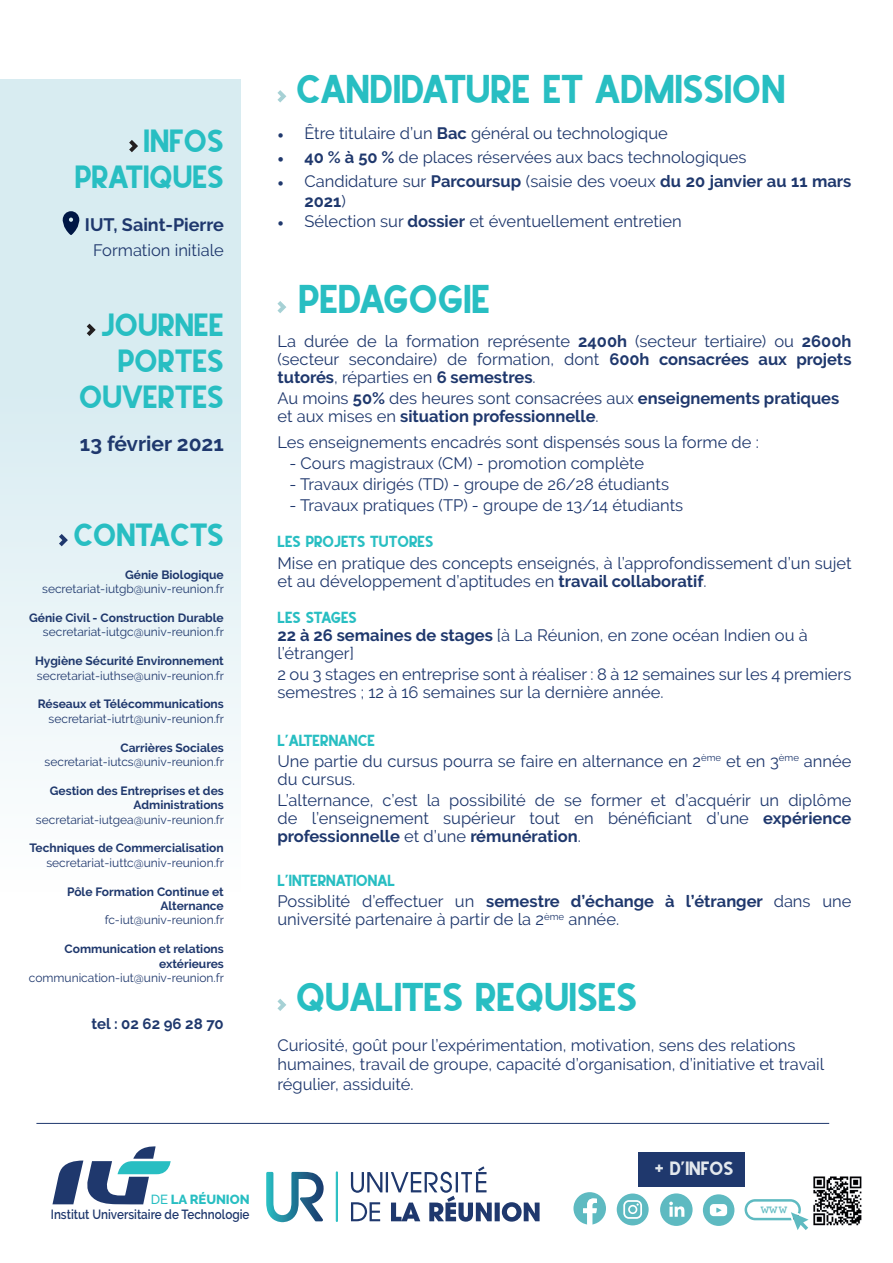
<style>
.page{position:relative;width:893px;height:1263px;background:#fff}
.page>*{position:absolute;margin:0;border:0;box-sizing:border-box;transform-origin:0 0}
.Pa2{font:37.5px "School Times";color:#28bec2}
.t1{font:30px/36px "School Times";color:#28bec2;text-align:right}
.t2{font:700 21px "Raleway";color:#1f386d}
.t3{font:700 18px "Raleway";color:#1f386d}
.t4{font:18px "School Times";color:#e3e8ed}
.Pa2-2{font:16.5px/18px "Raleway";color:#1f386d}
.Pa1{font:700 16.5px/19.8px "Raleway";color:#1f386d}
.Pa7{font:16.5px "Raleway";color:#1f386d}
.Default{font:16.5px/18px "Raleway";color:#1f386d}
.Pa6{font:16.5px "Raleway";color:#1f386d}
.Pa2-3{font:15px "School Times";color:#28bec2}
.Pa0{font:15px "School Times";color:#28bec2}
.t5{font:700 15px "Raleway";color:#1f386d}
.Default-2{font:15px "School Times";color:#28bec2}
.t6{font:14.1px "Courier";color:#5ebac1}
.t7{font:600 13.2px "Raleway";color:#1f386d;scale:.88 1}
.t8{font:800 13.2px "Raleway";letter-spacing:-.005em;color:#28bec2}
.t9{font:12px "Raleway";color:#1f386d}
.t10{font:700 12px/14.4px "Raleway";color:#1f386d;text-align:right}
.s1{font-weight:500}
.s2{font-family:"Minion Pro"}
.s3{font-weight:700}
.s4{font-family:"Minion Pro";font-weight:700}
.s5{font-family:"Minion Pro";font-weight:400}
.s6{font-weight:400}
</style>
<div class="page">
<div style="left:0;top:80px;width:241px;height:877px;background:linear-gradient(to bottom,#cee7ee,#fdfefe)"></div>
<svg style="left:277px;top:90px;width:9px;height:12px"></svg>
<svg style="left:277px;top:301px;width:9px;height:12px"></svg>
<svg style="left:277px;top:999px;width:9px;height:12px"></svg>
<svg style="left:59px;top:534px;width:9px;height:12px"></svg>
<svg style="left:129px;top:140px;width:9px;height:12px"></svg>
<svg style="left:87px;top:324px;width:9px;height:12px"></svg>
<svg style="left:62px;top:210px;width:18px;height:27px"></svg>
<svg style="left:266px;top:1172px;width:58px;height:50px"></svg>
<svg style="left:351px;top:1172px;width:31px;height:21px"></svg>
<hr style="left:386px;top:1172px;width:2px;height:20px;background:#1f386d">
<svg style="left:391px;top:1166px;width:101px;height:56px"></svg>
<div style="left:495px;top:1202px;width:5px;height:19px;background:#1f386d"></div>
<svg style="left:502px;top:1202px;width:38px;height:20px"></svg>
<svg style="left:351px;top:1202px;width:29px;height:19px"></svg>
<div style="left:336px;top:1172px;width:2px;height:49px;border:1px solid #28bec2"></div>
<svg style="left:52px;top:1146px;width:119px;height:58px"></svg>
<div style="left:660px;top:1193px;width:33px;height:33px;background:#5ebac1;border-radius:50%"></div>
<svg style="left:669px;top:1201px;width:15px;height:16px"></svg>
<div style="left:617px;top:1193px;width:32px;height:32px;background:#5ebac1;border-radius:50%"></div>
<svg style="left:623px;top:1200px;width:19px;height:19px"></svg>
<div style="left:703px;top:1194px;width:31px;height:32px;background:#5ebac1;border-radius:50%"></div>
<svg style="left:710px;top:1204px;width:17px;height:12px"></svg>
<svg style="left:573px;top:1192px;width:33px;height:33px"></svg>
<img style="left:813px;top:1176px;width:49px;height:49px">
<svg style="left:745px;top:1199px;width:64px;height:31px"></svg>
<div style="left:639px;top:1152px;width:106px;height:34px;background:#1f386d"></div>
<hr style="left:36px;top:1123px;width:793px;height:1px;background:#1f386d">
<p class="t1" style="left:75px;top:124px;width:151px">INFOS<br>PRATIQUES</p>
<p class="t3" style="left:85px;top:215px;width:140px">IUT, Saint-Pierre</p>
<p class="Pa2-2" style="left:93px;top:241px;width:132px">Formation initiale</p>
<p class="t1" style="left:79px;top:308px;width:146px">JOURNEE<br>PORTES<br>OUVERTES</p>
<p class="t2" style="left:80px;top:432px;width:145px">13 février 2021</p>
<p class="t1" style="left:73px;top:518px;width:152px">CONTACTS</p>
<p class="t10" style="left:125px;top:567px;width:100px">Génie Biologique</p>
<p class="t9" style="left:42px;top:582px;width:183px">secretariat-iutgb@univ-reunion.fr</p>
<p class="t10" style="left:29px;top:610px;width:196px">Génie Civil - Construction Durable</p>
<p class="t9" style="left:43px;top:625px;width:183px">secretariat-iutgc@univ-reunion.fr</p>
<p class="t10" style="left:35px;top:654px;width:190px">Hygiène Sécurité Environnement</p>
<p class="t9" style="left:37px;top:668px;width:189px">secretariat-iuthse@univ-reunion.fr</p>
<p class="t10" style="left:38px;top:697px;width:188px">Réseaux et Télécommunications</p>
<p class="t9" style="left:49px;top:711px;width:177px">secretariat-iutrt@univ-reunion.fr</p>
<p class="t10" style="left:121px;top:740px;width:105px">Carrières Sociales</p>
<p class="t9" style="left:45px;top:755px;width:181px">secretariat-iutcs@univ-reunion.fr</p>
<p class="t10" style="left:50px;top:783px;width:175px">Gestion des Entreprises et des</p>
<p class="t10" style="left:134px;top:798px;width:92px">Administrations</p>
<p class="t9" style="left:36px;top:812px;width:190px">secretariat-iutgea@univ-reunion.fr</p>
<p class="t10" style="left:29px;top:841px;width:196px">Techniques de Commercialisation</p>
<p class="t9" style="left:46px;top:855px;width:179px">secretariat-iuttc@univ-reunion.fr</p>
<p class="t10" style="left:67px;top:884px;width:158px">Pôle Formation Continue et<br>Alternance</p>
<p class="t9" style="left:105px;top:913px;width:121px">fc-iut@univ-reunion.fr</p>
<p class="t10" style="left:65px;top:942px;width:161px">Communication et relations extérieures</p>
<p class="t9" style="left:29px;top:971px;width:197px">communication-iut@univ-reunion.fr</p>
<p class="t5" style="left:92px;top:1015px;width:134px">tel : 02 62 96 28 70</p>
<p class="t8" style="left:151px;top:1192px;width:100px"><span class="s1">DE</span> LA RÉUNION</p>
<p class="t7" style="left:51px;top:1206px;width:227px">Institut Universitaire de Technologie</p>
<p class="Pa2" style="left:296px;top:68px;width:491px">CANDIDATURE ET ADMISSION</p>
<p class="Pa2-2" style="left:277px;top:124px;width:392px"><span class="s2">•</span> Être titulaire d’un <span class="s3">Bac</span> général ou technologique</p>
<p class="Pa2-2" style="left:277px;top:148px;width:471px"><span class="s4">•</span> <span class="s3">40 % à 50 %</span> de places réservées aux bacs technologiques</p>
<p class="Pa1" style="left:304px;top:172px;width:548px;text-indent:-27px"><span class="s5">•</span> <span class="s6">Candidature sur</span> Parcoursup <span class="s6">(saisie des voeux</span> du 20 janvier au 11 mars<br>2021<span class="s6">)</span></p>
<p class="Pa2-2" style="left:277px;top:212px;width:406px"><span class="s2">•</span> Sélection sur <span class="s3">dossier</span> et éventuellement entretien</p>
<p class="Pa2" style="left:299px;top:278px;width:193px">PEDAGOGIE</p>
<p class="Pa2-2" style="left:277px;top:332px;width:576px;text-align:justify">La durée de la formation représente <span class="s3">2400h</span> (secteur tertiaire) ou <span class="s3">2600h </span>(secteur secondaire) de formation, dont <span class="s3">600h consacrées aux projets tutorés</span>, réparties en <span class="s3">6 semestres</span>.</p>
<p class="Pa1" style="left:277px;top:390px;width:563px;line-height:18.1px"><span class="s6">Au moins</span> 50% <span class="s6">des heures sont consacrées aux</span> enseignements pratiques <span class="s6">et aux mises en</span> situation professionnelle<span class="s6">.</span></p>
<p class="Pa6" style="left:277px;top:433px;width:483px">Les enseignements encadrés sont dispensés sous la forme de :</p>
<p class="Pa7" style="left:289px;top:454px;width:356px">- Cours magistraux (CM) - promotion complète</p>
<p class="Pa7" style="left:289px;top:475px;width:381px">- Travaux dirigés (TD) - groupe de 26/28 étudiants</p>
<p class="Pa7" style="left:289px;top:496px;width:395px">- Travaux pratiques (TP) - groupe de 13/14 étudiants</p>
<p class="Pa0" style="left:277px;top:533px;width:157px">LES PROJETS TUTORES</p>
<p class="Pa2-2" style="left:277px;top:554px;width:576px">Mise en pratique des concepts enseignés, à l’approfondissement d’un sujet et au développement d’aptitudes en <span class="s3">travail collaboratif</span>.</p>
<p class="Default-2" style="left:277px;top:609px;width:81px">LES STAGES</p>
<p class="Default" style="left:277px;top:626px;width:532px"><span class="s3">22 à 26 semaines de stages</span> [à La Réunion, en zone océan Indien ou à l’étranger]</p>
<p class="Pa2-2" style="left:277px;top:665px;width:575px">2 ou 3 stages en entreprise sont à réaliser : 8 à 12 semaines sur les 4 premiers semestres ; 12 à 16 semaines sur la dernière année.</p>
<p class="Pa2-3" style="left:277px;top:732px;width:99px">L'ALTERNANCE</p>
<p class="Pa2-2" style="left:277px;top:752px;width:576px">Une partie du cursus pourra se faire en alternance en 2<sup>ème</sup> et en 3<sup>ème</sup> année du cursus.</p>
<p class="Pa2-2" style="left:277px;top:791px;width:576px;text-align:justify">L’alternance, c’est la possibilité de se former et d’acquérir un diplôme de l’enseignement supérieur tout en bénéficiant d’une <span class="s3">expérience professionnelle</span> et d’une <span class="s3">rémunération</span>.</p>
<p class="Pa2-3" style="left:277px;top:872px;width:119px">L'INTERNATIONAL</p>
<p class="Pa2-2" style="left:277px;top:892px;width:576px">Possiblité d’effectuer un <span class="s3">semestre d’échange à l’étranger</span> dans une université partenaire à partir de la 2<sup>ème</sup> année.</p>
<p class="Pa2" style="left:296px;top:976px;width:342px">QUALITES REQUISES</p>
<p class="Pa2-2" style="left:277px;top:1035px;width:548px;line-height:19.8px">Curiosité, goût pour l’expérimentation, motivation, sens des relations humaines, travail de groupe, capacité d’organisation, d’initiative et travail régulier, assiduité.</p>
<p class="t4" style="left:655px;top:1158px;width:80px">+ D'INFOS</p>
<p class="t6" style="left:761px;top:1198px;width:28px">www</p>
</div>
